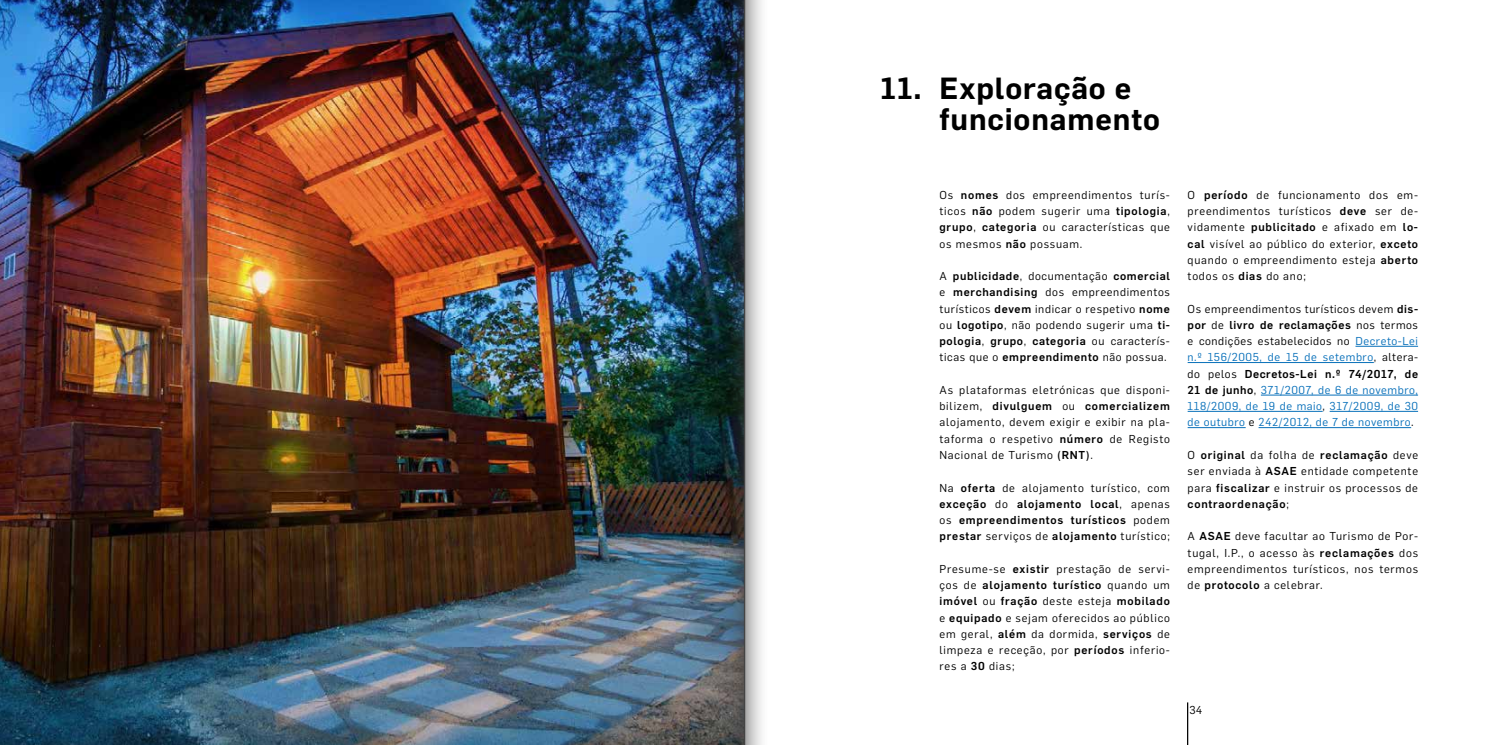
<style>
.page{position:relative;width:1489px;height:745px;background:#fff}
.page>*{position:absolute;margin:0;border:0;box-sizing:border-box;transform-origin:0 0}
.t1{font:600 30px/30px "Flama";letter-spacing:.03em;color:#000}
.t2{font:11.25px/16.2px "Flama";letter-spacing:.07em;color:#000;text-align:justify}
.t3{font:11.25px/16.2px "Flama";letter-spacing:.05em;color:#0870ba;text-align:justify}
.t4{font:500 11.25px/16.2px "Flama";letter-spacing:.07em;color:#000;text-align:justify}
.s1{font-weight:500}
.s2{font-weight:400}
.s3{color:#000}
.s4{font-weight:500;color:#000}
</style>
<div class="page">
<hr style="left:1186px;top:702px;width:2px;height:42px;background:#000">
<hr style="left:1355px;top:346px;width:62px;height:1px;background:#0870ba">
<hr style="left:1187px;top:362px;width:186px;height:1px;background:#0870ba">
<hr style="left:1260px;top:394px;width:157px;height:1px;background:#0870ba">
<hr style="left:1187px;top:411px;width:135px;height:1px;background:#0870ba">
<hr style="left:1329px;top:411px;width:88px;height:1px;background:#0870ba">
<hr style="left:1187px;top:427px;width:58px;height:1px;background:#0870ba">
<hr style="left:1258px;top:427px;width:152px;height:1px;background:#0870ba">
<img style="left:0;top:0;width:719px;height:744px">
<svg style="left:744px;top:0;width:18px;height:744px;background:#bababa"></svg>
<img style="left:719px;top:0;width:25px;height:744px">
<h1 class="t1" style="left:939px;top:71px;width:222px;text-indent:-59px">11. Exploração e funcionamento</h1>
<p class="t2" style="left:939px;top:186px;width:232px">Os <span class="s1">nomes</span> dos empreendimentos turís&shy;ticos <span class="s1">não</span> podem sugerir uma <span class="s1">tipologia</span>, <span class="s1">grupo</span>, <span class="s1">categoria</span> ou características que os mesmos <span class="s1">não</span> possuam.</p>
<p class="t2" style="left:939px;top:267px;width:232px">A <span class="s1">publicidade</span>, documentação <span class="s1">comercial </span>e <span class="s1">merchandising</span> dos empreendimentos turísticos <span class="s1">devem</span> indicar o respetivo <span class="s1">nome </span>ou <span class="s1">logotipo</span>, não podendo sugerir uma <span class="s1">ti&shy;pologia</span>, <span class="s1">grupo</span>, <span class="s1">categoria</span> ou caracterís&shy;ticas que o <span class="s1">empreendimento</span> não possua.</p>
<p class="t2" style="left:939px;top:381px;width:232px">As plataformas eletrónicas que disponi&shy;bilizem, <span class="s1">divulguem</span> ou <span class="s1">comercializem </span>alojamento, devem exigir e exibir na pla&shy;taforma o respetivo <span class="s1">número</span> de Registo Nacional de Turismo <span class="s1">(RNT)</span>.</p>
<p class="t4" style="left:939px;top:478px;width:232px"><span class="s2">Na</span> oferta <span class="s2">de alojamento turístico, com </span>exceção <span class="s2">do</span> alojamento local<span class="s2">, apenas os</span> empreendimentos turísticos <span class="s2">podem </span>prestar <span class="s2">serviços de</span> alojamento <span class="s2">turístico;</span></p>
<p class="t2" style="left:939px;top:559px;width:232px">Presume-se <span class="s1">existir</span> prestação de servi&shy;ços de <span class="s1">alojamento turístico</span> quando um <span class="s1">imóvel</span> ou <span class="s1">fração</span> deste esteja <span class="s1">mobilado </span>e <span class="s1">equipado</span> e sejam oferecidos ao público em geral, <span class="s1">além</span> da dormida, <span class="s1">serviços</span> de limpeza e receção, por <span class="s1">períodos</span> inferio&shy;res a <span class="s1">30</span> dias;</p>
<p class="t2" style="left:1187px;top:186px;width:232px">O <span class="s1">período</span> de funcionamento dos em&shy;preendimentos turísticos <span class="s1">deve</span> ser de&shy;vidamente <span class="s1">publicitado</span> e afixado em <span class="s1">lo&shy;cal</span> visível ao público do exterior, <span class="s1">exceto </span>quando o empreendimento esteja <span class="s1">aberto </span>todos os <span class="s1">dias</span> do ano;</p>
<p class="t3" style="left:1187px;top:299px;width:232px"><span class="s3">Os empreendimentos turísticos devem</span> <span class="s4">dis&shy;por</span> <span class="s3">de</span> <span class="s4">livro de reclamações</span> <span class="s3">nos termos e condições estabelecidos no</span> Decreto-Lei n.º 156/2005, de 15 de setembro<span class="s3">, altera&shy;do pelos</span> <span class="s4">Decretos-Lei n.º 74/2017, de 21 de junho</span><span class="s3">,</span> 371/2007, de 6 de novembro, 118/2009, de 19 de maio<span class="s3">,</span> 317/2009, de 30 de outubro <span class="s3">e</span> 242/2012, de 7 de novembro<span class="s3">.</span></p>
<p class="t2" style="left:1187px;top:446px;width:232px">O <span class="s1">original</span> da folha de <span class="s1">reclamação</span> deve ser enviada à <span class="s1">ASAE</span> entidade competente para <span class="s1">fiscalizar</span> e instruir os processos de <span class="s1">contraordenação</span>;</p>
<p class="t2" style="left:1187px;top:527px;width:232px">A <span class="s1">ASAE</span> deve facultar ao Turismo de Por&shy;tugal, I.P., o acesso às <span class="s1">reclamações</span> dos empreendimentos turísticos, nos termos de <span class="s1">protocolo</span> a celebrar.</p>
<p class="t2" style="left:1189px;top:701px;width:15px">34</p>
</div>
